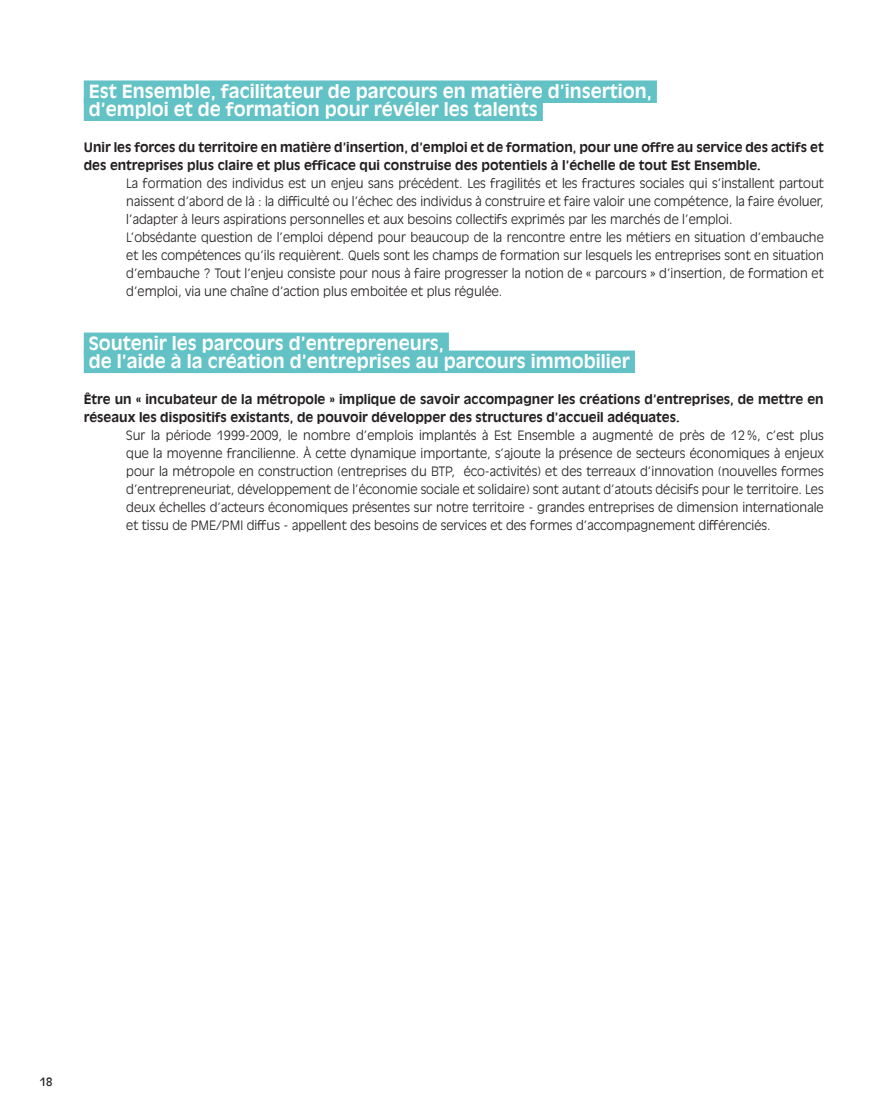
<style>
.page{position:relative;width:895px;height:1120px;background:#fff}
.page>*{position:absolute;margin:0;border:0;box-sizing:border-box;transform-origin:0 0}
.Sous-titres_cartouch{font:700 18px "Antique Olive Std";color:#fff}
.Texte_courant{font:300 12.75px/18px "Antique Olive Std";color:#231f20;text-align:justify}
.Texte_courant_gras{font:700 12.75px/18px "Antique Olive Std";color:#231f20}
.t1{font:11.4px "Antique Olive Std";color:#231f20}
</style>
<div class="page">
<div style="left:84px;top:80px;width:573px;height:23px;background:#63c2c6"></div>
<div style="left:84px;top:98px;width:459px;height:23px;background:#63c2c6"></div>
<div style="left:84px;top:332px;width:365px;height:23px;background:#63c2c6"></div>
<div style="left:84px;top:350px;width:551px;height:23px;background:#63c2c6"></div>
<p class="Sous-titres_cartouch" style="left:89px;top:80px;width:565px">Est Ensemble, facilitateur de parcours en matière d’insertion,</p>
<p class="Sous-titres_cartouch" style="left:89px;top:98px;width:451px">d’emploi et de formation pour révéler les talents</p>
<p class="Texte_courant_gras" style="left:84px;top:138px;width:741px">Unir les forces du territoire en matière d’insertion, d’emploi et de formation, pour une offre au service des actifs et des entreprises plus claire et plus efficace qui construise des potentiels à l’échelle de tout Est Ensemble.</p>
<p class="Texte_courant" style="left:126px;top:174px;width:699px">La formation des individus est un enjeu sans précédent. Les fragilités et les fractures sociales qui s’installent partout naissent d’abord de là : la difficulté ou l’échec des individus à construire et faire valoir une compétence, la faire évoluer, l’adapter à leurs aspirations personnelles et aux besoins collectifs exprimés par les marchés de l’emploi.</p>
<p class="Texte_courant" style="left:126px;top:228px;width:699px">L’obsédante question de l’emploi dépend pour beaucoup de la rencontre entre les métiers en situation d’embauche et les compétences qu’ils requièrent. Quels sont les champs de formation sur lesquels les entreprises sont en situation d’embauche ? Tout l’enjeu consiste pour nous à faire progresser la notion de « parcours » d’insertion, de formation et d’emploi, via une chaîne d’action plus emboitée et plus régulée.</p>
<p class="Sous-titres_cartouch" style="left:89px;top:332px;width:357px">Soutenir les parcours d’entrepreneurs,</p>
<p class="Sous-titres_cartouch" style="left:89px;top:350px;width:543px">de l’aide à la création d’entreprises au parcours immobilier</p>
<p class="Texte_courant_gras" style="left:84px;top:390px;width:741px">Être un « incubateur de la métropole » implique de savoir accompagner les créations d’entreprises, de mettre en réseaux les dispositifs existants, de pouvoir développer des structures d’accueil adéquates.</p>
<p class="Texte_courant" style="left:126px;top:426px;width:699px">Sur la période 1999-2009, le nombre d’emplois implantés à Est Ensemble a augmenté de près de 12%, c’est plus que la moyenne francilienne. À cette dynamique importante, s’ajoute la présence de secteurs économiques à enjeux pour la métropole en construction (entreprises du BTP, éco-activités) et des terreaux d’innovation (nouvelles formes d’entrepreneuriat, développement de l’économie sociale et solidaire) sont autant d’atouts décisifs pour le territoire. Les deux échelles d’acteurs économiques présentes sur notre territoire - grandes entreprises de dimension internationale et tissu de PME/PMI diffus - appellent des besoins de services et des formes d’accompagnement différenciés.</p>
<p class="t1" style="left:40px;top:1075px;width:14px">18</p>
</div>
